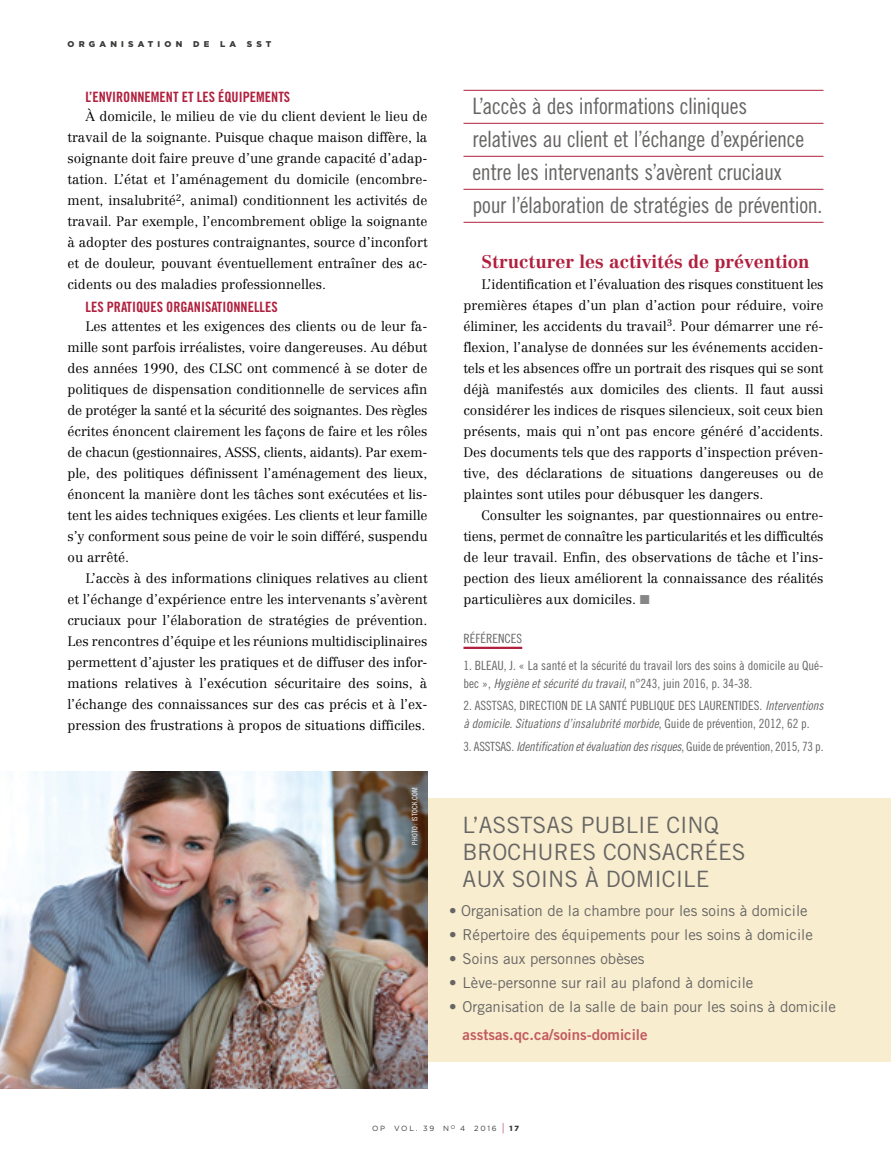
<style>
.page{position:relative;width:891px;height:1161px;background:#fff}
.page>*{position:absolute;margin:0;border:0;box-sizing:border-box;transform-origin:0 0}
.t1{font:22.5px/33px "Trade Gothic LT Pro Cn 18";letter-spacing:-.015em;color:#666564}
.t2{font:22.5px/27px "Trade Gothic";color:#666564}
.t3{font:700 18px "Centennial";color:#b0203e}
.t4{font:15px "Trade Gothic";color:#666564}
.t5{font:15px "Trade Gothic Bold Two";color:#c35b60}
.t6{font:14.25px "Trade Gothic LT Pro Bd Cn 20";color:#b0203e}
.t7{font:300 13.5px/21px "Centennial";color:#000;text-align:justify}
.t8{font:12.75px/18px "Trade Gothic LT Pro Cn 18";color:#666564}
.t9{font:12.75px "Trade Gothic LT Pro Cn 18 Obl";color:#666564}
.t10{font:900 8.4px "Gotham";letter-spacing:.5em;color:#3b3a39}
.t11{font:7.5px "Gotham";letter-spacing:.225em;color:#3b3a39}
.t12{font:7.5px "Trade Gothic LT Pro Cn 18";letter-spacing:.025em;color:#fff}
.s1{font-family:"European Pi Three";font-weight:400;font-size:15px;color:#878585}
.s2{font-family:"Trade Gothic LT Pro Cn 18 Obl"}
.s3{font-family:"Trade Gothic LT Pro Cn 18"}
.s4{font-size:11.25px;color:#b0203e}
.s5{font-weight:900}
</style>
<div class="page">
<div style="left:409px;top:798px;width:482px;height:264px;background:#f8edcf"></div>
<hr style="left:464px;top:647px;width:58px;height:2px;background:#b0203e">
<hr style="left:464px;top:90px;width:360px;height:1px;background:#b0203e">
<hr style="left:464px;top:123px;width:360px;height:1px;background:#b0203e">
<hr style="left:464px;top:156px;width:360px;height:1px;background:#b0203e">
<hr style="left:464px;top:189px;width:360px;height:1px;background:#b0203e">
<hr style="left:464px;top:222px;width:360px;height:1px;background:#b0203e">
<img style="left:0;top:771px;width:428px;height:318px">
<p class="t10" style="left:68px;top:38px;width:116px">ORGANISATION</p>
<p class="t10" style="left:193px;top:38px;width:18px">D E</p>
<p class="t10" style="left:220px;top:38px;width:18px">L A</p>
<p class="t10" style="left:247px;top:38px;width:10px">SST</p>
<p class="t6" style="left:86px;top:88px;width:206px">L’ENVIRONNEMENT ET LES ÉQUIPEMENTS</p>
<p class="t7" style="left:68px;top:106px;width:362px;text-indent:18px">À domicile, le milieu de vie du client devient le lieu de travail de la soignante. Puisque chaque maison diffère, la soignante doit faire preuve d’une grande capacité d’adap&shy;tation. L’état et l’aménagement du domicile (encombre&shy;ment, insalubrité<sup>2</sup>, animal) conditionnent les activités de travail. Par exemple, l’encombrement oblige la soignante à adopter des postures contraignantes, source d’inconfort et de douleur, pouvant éventuellement entraîner des ac&shy;cidents ou des maladies professionnelles.</p>
<p class="t6" style="left:86px;top:298px;width:194px">LES PRATIQUES ORGANISATIONNELLES</p>
<p class="t7" style="left:68px;top:316px;width:362px;text-indent:18px">Les attentes et les exigences des clients ou de leur fa&shy;mille sont parfois irréalistes, voire dangereuses. Au début des années 1990, des CLSC ont commencé à se doter de politiques de dispensation conditionnelle de services afin de protéger la santé et la sécurité des soignantes. Des règles écrites énoncent clairement les façons de faire et les rôles de chacun (gestionnaires, ASSS, clients, aidants). Par exem&shy;ple, des politiques définissent l’aménagement des lieux, énoncent la manière dont les tâches sont exécutées et lis&shy;tent les aides techniques exigées. Les clients et leur famille s’y conforment sous peine de voir le soin différé, suspendu ou arrêté.</p>
<p class="t7" style="left:68px;top:568px;width:362px;text-indent:18px">L’accès à des informations cliniques relatives au client et l’échange d’expérience entre les intervenants s’avèrent cruciaux pour l’élaboration de stratégies de prévention.<br>Les rencontres d’équipe et les réunions multidisciplinaires permettent d’ajuster les pratiques et de diffuser des infor&shy;mations relatives à l’exécution sécuritaire des soins, à l’échange des connaissances sur des cas précis et à l’ex&shy;pression des frustrations à propos de situations difficiles.</p>
<p class="t12" style="left:410px;top:845px;width:59px;rotate:-90deg">Photo : iSTOCK.COM</p>
<h1 class="t1" style="left:472px;top:89px;width:352px">L’accès à des informations cliniques<br>relatives au client et l’échange d’expérience entre les intervenants s’avèrent cruciaux<br>pour l’élaboration de stratégies de prévention.</h1>
<h2 class="t3" style="left:482px;top:250px;width:330px">Structurer les activités de prévention</h2>
<p class="t7" style="left:463px;top:273px;width:362px;text-indent:18px">L’identification et l’évaluation des risques constituent les premières étapes d’un plan d’action pour réduire, voire éliminer, les accidents du travail<sup>3</sup>. Pour démarrer une ré&shy;flexion, l’analyse de données sur les événements acciden&shy;tels et les absences offre un portrait des risques qui se sont déjà manifestés aux domiciles des clients. Il faut aussi considérer les indices de risques silencieux, soit ceux bien présents, mais qui n’ont pas encore généré d’accidents.<br>Des documents tels que des rapports d’inspection préven&shy;tive, des déclarations de situations dangereuses ou de plaintes sont utiles pour débusquer les dangers.</p>
<p class="t7" style="left:463px;top:504px;width:362px;text-indent:18px">Consulter les soignantes, par questionnaires ou entre&shy;tiens, permet de connaître les particularités et les difficultés de leur travail. Enfin, des observations de tâche et l’ins&shy;pection des lieux améliorent la connaissance des réalités particulières aux domiciles. <span class="s1">K</span></p>
<p class="t8" style="left:464px;top:629px;width:59px">Références</p>
<p class="t8" style="left:464px;top:656px;width:361px">1. BLEAU, J. « La santé et la sécurité du travail lors des soins à domicile au Qué&shy;bec », <span class="s2">Hygiène et sécurité du travail</span>, n°243, juin 2016, p. 34-38.</p>
<p class="t8" style="left:464px;top:696px;width:361px">2. ASSTSAS, DIRECTION DE LA SANTÉ PUBLIQUE DES LAURENTIDES. <span class="s2">Interventions</span></p>
<p class="t9" style="left:464px;top:716px;width:348px">à domicile. Situations d’insalubrité morbide<span class="s3">, Guide de prévention, 2012, 62 p.</span></p>
<p class="t8" style="left:464px;top:737px;width:362px">3. ASSTSAS. <span class="s2">Identification et évaluation des risques</span>, Guide de prévention, 2015, 73 p.</p>
<h1 class="t2" style="left:463px;top:812px;width:282px">L’ASSTSAS publie cinq brochures consacrées aux soins à domicile</h1>
<p class="t4" style="left:449px;top:902px;width:360px">• Organisation de la chambre pour les soins à domicile</p>
<p class="t4" style="left:449px;top:926px;width:365px">• Répertoire des équipements pour les soins à domicile</p>
<p class="t4" style="left:449px;top:950px;width:197px">• Soins aux personnes obèses</p>
<p class="t4" style="left:449px;top:974px;width:306px">• Lève-personne sur rail au plafond à domicile</p>
<p class="t4" style="left:449px;top:998px;width:388px">• Organisation de la salle de bain pour les soins à domicile</p>
<p class="t5" style="left:463px;top:1026px;width:186px">asstsas.qc.ca/soins-domicile</p>
<p class="t11" style="left:372px;top:1124px;width:148px">OP VOL. 39 N<sup>O</sup> 4 2016 <span class="s4">|</span> <span class="s5">17</span></p>
</div>
